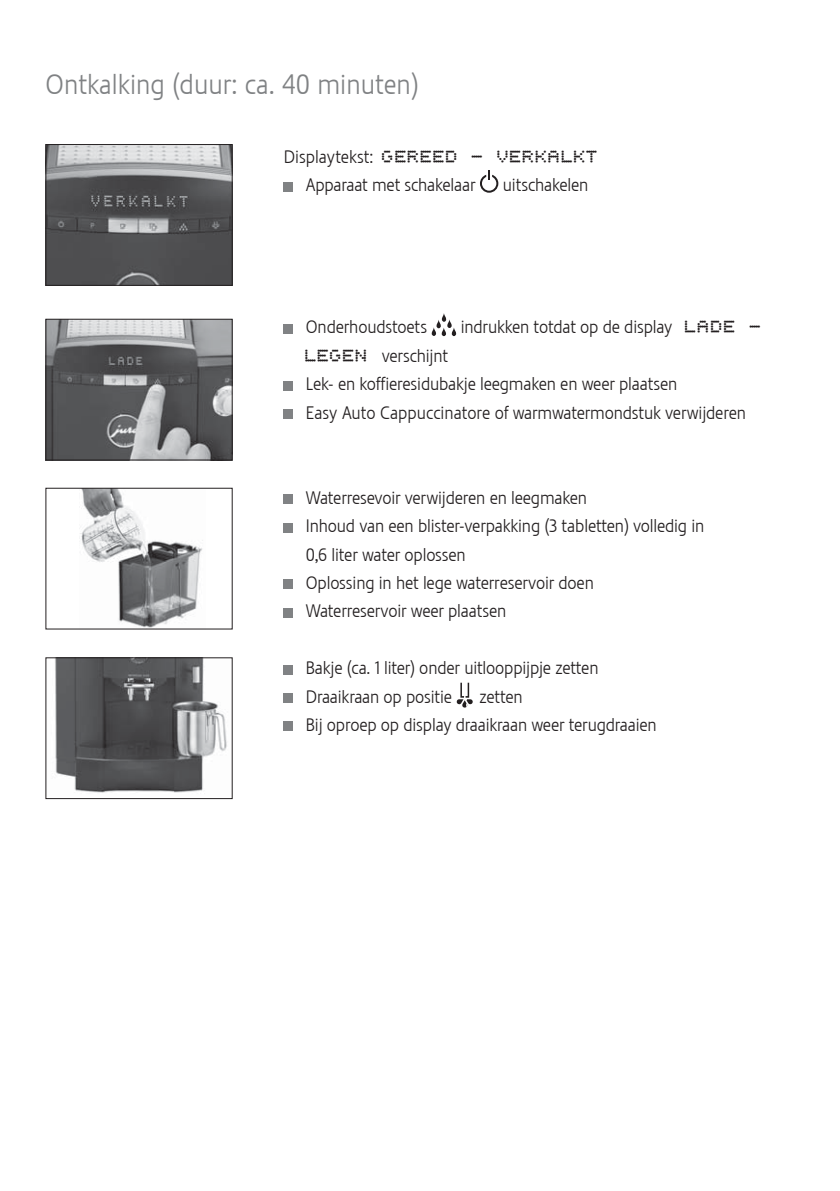
<style>
.page{position:relative;width:840px;height:1191px;background:#fff}
.page>*{position:absolute;margin:0;border:0;box-sizing:border-box;transform-origin:0 0}
.t1{font:28px "Stalemate LF Light";color:#808284}
.t2{font:700 20px "Jura LED2004";letter-spacing:.02em;color:#231f20}
.t3{font:18px/28.4px "Stalemate LF Light";letter-spacing:-.01em;color:#231f20}
.s1{font-family:"Jura LED2004";font-weight:700;font-size:20px}
</style>
<div class="page">
<div style="left:283px;top:182px;width:10px;height:9px;background:#808284"></div>
<svg style="left:480px;top:171px;width:18px;height:22px"></svg>
<div style="left:283px;top:324px;width:10px;height:9px;background:#808284"></div>
<svg style="left:441px;top:313px;width:5px;height:9px"></svg>
<svg style="left:441px;top:328px;width:5px;height:8px"></svg>
<svg style="left:451px;top:327px;width:5px;height:9px"></svg>
<svg style="left:431px;top:327px;width:5px;height:9px"></svg>
<svg style="left:436px;top:320px;width:4px;height:8px"></svg>
<svg style="left:447px;top:319px;width:4px;height:9px"></svg>
<div style="left:283px;top:381px;width:10px;height:9px;background:#808284"></div>
<div style="left:283px;top:409px;width:10px;height:9px;background:#808284"></div>
<div style="left:283px;top:494px;width:10px;height:10px;background:#808284"></div>
<div style="left:283px;top:523px;width:10px;height:9px;background:#808284"></div>
<div style="left:283px;top:580px;width:10px;height:9px;background:#808284"></div>
<div style="left:283px;top:608px;width:10px;height:9px;background:#808284"></div>
<div style="left:283px;top:665px;width:10px;height:9px;background:#808284"></div>
<div style="left:283px;top:693px;width:10px;height:9px;background:#808284"></div>
<svg style="left:456px;top:682px;width:17px;height:25px"></svg>
<div style="left:283px;top:722px;width:10px;height:9px;background:#808284"></div>
<img style="left:80px;top:490px;width:123px;height:137px">
<img style="left:47px;top:146px;width:183px;height:138px">
<div style="left:45px;top:144px;width:187px;height:142px;border:1px solid #231f20"></div>
<img style="left:47px;top:321px;width:183px;height:137px">
<div style="left:45px;top:319px;width:187px;height:141px;border:1px solid #231f20"></div>
<img style="left:55px;top:659px;width:172px;height:134px">
<div style="left:45px;top:657px;width:187px;height:142px;border:1px solid #231f20"></div>
<h1 class="t1" style="left:45px;top:68px;width:374px">Ontkalking (duur: ca. 40 minuten)</h1>
<p class="t2" style="left:283px;top:148px;width:316px"><sup>Displaytekst:</sup> GEREED - VERKALKT</p>
<p class="t3" style="left:305px;top:171px;width:171px">Apparaat met schakelaar</p>
<p class="t3" style="left:502px;top:171px;width:87px">uitschakelen</p>
<p class="t3" style="left:305px;top:313px;width:123px">Onderhoudstoets</p>
<p class="t3" style="left:460px;top:313px;width:303px">indrukken totdat op de display <span class="s1">LADE -</span></p>
<p class="t3" style="left:305px;top:341px;width:441px"><span class="s1">LEGEN</span> verschijnt<br>Lek- en koffieresidubakje leegmaken en weer plaatsen<br>Easy Auto Cappuccinatore of warmwatermondstuk verwijderen</p>
<p class="t3" style="left:305px;top:483px;width:400px">Waterresevoir verwijderen en leegmaken<br>Inhoud van een blister-verpakking (3 tabletten) volledig in 0,6 liter water oplossen<br>Oplossing in het lege waterreservoir doen<br>Waterreservoir weer plaatsen</p>
<p class="t3" style="left:305px;top:653px;width:294px">Bakje (ca. 1 liter) onder uitlooppijpje zetten<br>Draaikraan op positie</p>
<p class="t3" style="left:305px;top:682px;width:352px;text-indent:174px">zetten<br>Bij oproep op display draaikraan weer terugdraaien</p>
</div>
